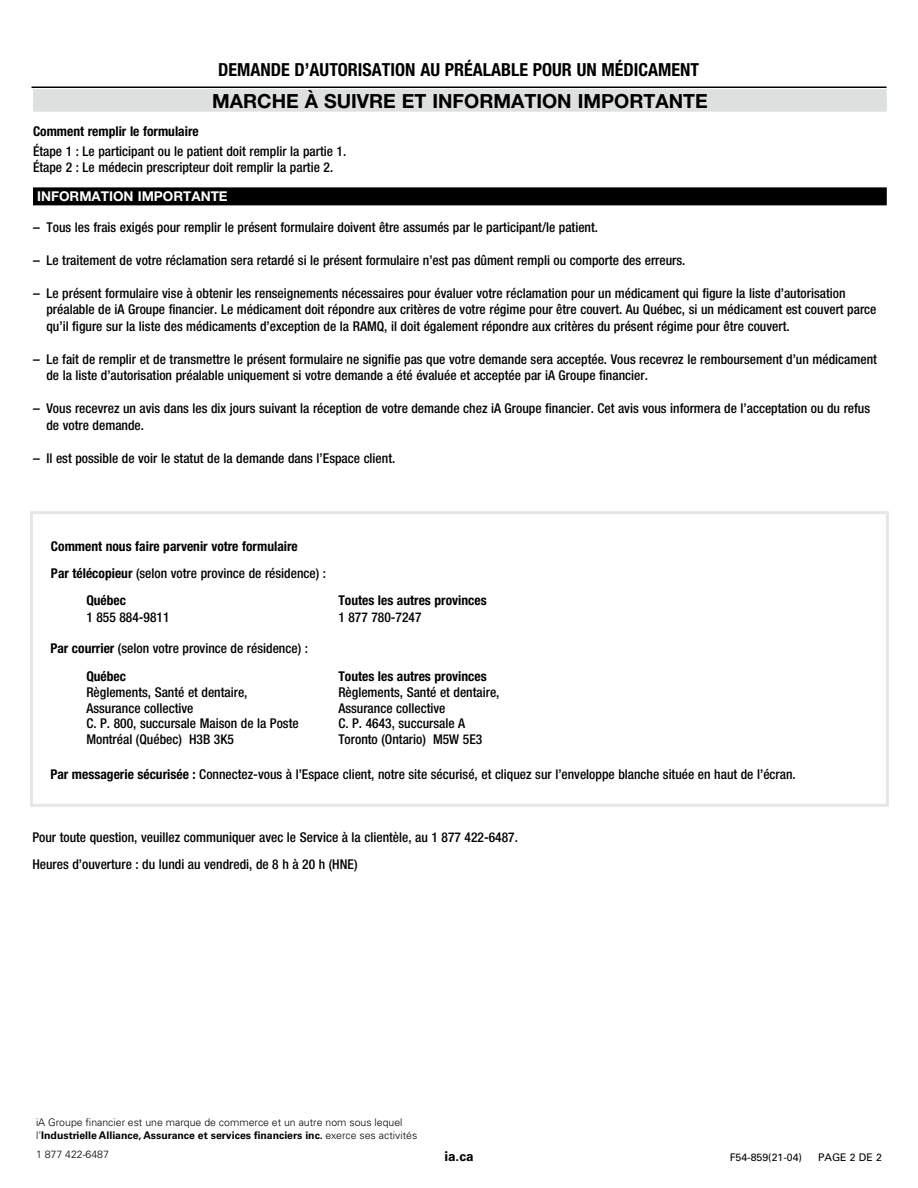
<style>
.page{position:relative;width:918px;height:1188px;background:#fff}
.page>*{position:absolute;margin:0;border:0;box-sizing:border-box;transform-origin:0 0}
.t1{font:700 19.5px "Helvetica Neue LT Pro";color:#000}
.t2{font:700 condensed 18px "Helvetica Neue LT Pro";color:#000}
.t3{font:500 condensed 13.5px/15.8px "Helvetica Neue LT Pro";color:#000}
.t4{font:700 condensed 13.5px/16.5px "Helvetica Neue LT Pro";color:#000}
.t5{font:700 13.5px "Helvetica Neue LT Pro";color:#fff}
.t6{font:700 13.5px "Univers LT Pro 65";color:#000}
.t7{font:300 10.5px/12.8px "Univers LT Pro 45";color:#000}
.t8{font:10.5px "Univers LT Pro 55 Roman";color:#000}
.s1{font-family:"Helvetica Neue"}
.s2{font-weight:700}
.s3{font-weight:500}
.s4{font-family:"Univers LT Pro 65";font-weight:700}
</style>
<div class="page">
<hr style="left:32px;top:87px;width:855px;height:1px;background:#000">
<div style="left:33px;top:89px;width:854px;height:23px;background:#dedfdf"></div>
<div style="left:33px;top:187px;width:854px;height:18px;background:#000"></div>
<div style="left:30px;top:511px;width:859px;height:296px;border:3px solid #e5e6e6"></div>
<p class="t2" style="left:218px;top:58px;width:482px">DEMANDE D’AUTORISATION AU PRÉALABLE POUR UN MÉDICAMENT</p>
<h2 class="t1" style="left:212px;top:89px;width:497px">MARCHE À SUIVRE ET INFORMATION IMPORTANTE</h2>
<p class="t4" style="left:33px;top:122px;width:167px">Comment remplir le formulaire</p>
<p class="t3" style="left:33px;top:143px;width:315px">Étape 1 : Le participant ou le patient doit remplir la partie 1.</p>
<p class="t3" style="left:33px;top:159px;width:302px">Étape 2 : Le médecin prescripteur doit remplir la partie 2.</p>
<h2 class="t5" style="left:37px;top:188px;width:192px">INFORMATION IMPORTANTE</h2>
<p class="t3" style="left:33px;top:219px;width:567px"><span class="s1">–</span> Tous les frais exigés pour remplir le présent formulaire doivent être assumés par le participant/le patient.</p>
<p class="t3" style="left:33px;top:252px;width:654px"><span class="s1">–</span> Le traitement de votre réclamation sera retardé si le présent formulaire n’est pas dûment rempli ou comporte des erreurs.</p>
<p class="t3" style="left:46px;top:284px;width:832px;line-height:16.5px;text-indent:-14px"><span class="s1">–</span> Le présent formulaire vise à obtenir les renseignements nécessaires pour évaluer votre réclamation pour un médicament qui figure la liste d’autorisation préalable de iA Groupe financier. Le médicament doit répondre aux critères de votre régime pour être couvert. Au Québec, si un médicament est couvert parce qu’il figure sur la liste des médicaments d’exception de la RAMQ, il doit également répondre aux critères du présent régime pour être couvert.</p>
<p class="t3" style="left:46px;top:350px;width:832px;line-height:16.5px;text-indent:-14px"><span class="s1">–</span> Le fait de remplir et de transmettre le présent formulaire ne signifie pas que votre demande sera acceptée. Vous recevrez le remboursement d’un médicament de la liste d’autorisation préalable uniquement si votre demande a été évaluée et acceptée par iA Groupe financier.</p>
<p class="t3" style="left:46px;top:400px;width:825px;line-height:16.5px;text-indent:-14px"><span class="s1">–</span> Vous recevrez un avis dans les dix jours suivant la réception de votre demande chez iA Groupe financier. Cet avis vous informera de l’acceptation ou du refus de votre demande.</p>
<p class="t3" style="left:33px;top:450px;width:364px"><span class="s1">–</span> Il est possible de voir le statut de la demande dans l’Espace client.</p>
<p class="t4" style="left:51px;top:538px;width:248px">Comment nous faire parvenir votre formulaire</p>
<p class="t3" style="left:51px;top:565px;width:277px"><span class="s2">Par télécopieur</span> (selon votre province de résidence) :</p>
<p class="t3" style="left:86px;top:592px;width:85px;line-height:16.5px"><span class="s2">Québec<br></span>1 855 884-9811</p>
<p class="t4" style="left:338px;top:592px;width:150px">Toutes les autres provinces<br><span class="s3">1 877 780-7247</span></p>
<p class="t3" style="left:50px;top:640px;width:259px"><span class="s2">Par courrier</span> (selon votre province de résidence) :</p>
<p class="t3" style="left:86px;top:668px;width:214px"><span class="s2">Québec<br></span>Règlements, Santé et dentaire,<br>Assurance collective<br>C. P. 800, succursale Maison de la Poste<br>Montréal (Québec) H3B 3K5</p>
<p class="t3" style="left:338px;top:668px;width:163px"><span class="s2">Toutes les autres provinces<br></span>Règlements, Santé et dentaire,<br>Assurance collective<br>C. P. 4643, succursale A<br>Toronto (Ontario) M5W 5E3</p>
<p class="t3" style="left:50px;top:766px;width:747px"><span class="s2">Par messagerie sécurisée :</span> Connectez-vous à l’Espace client, notre site sécurisé, et cliquez sur l’enveloppe blanche située en haut de l’écran.</p>
<p class="t3" style="left:32px;top:829px;width:487px">Pour toute question, veuillez communiquer avec le Service à la clientèle, au 1 877 422-6487.</p>
<p class="t3" style="left:32px;top:856px;width:327px">Heures d’ouverture : du lundi au vendredi, de 8 h à 20 h (HNE)</p>
<p class="t7" style="left:36px;top:1116px;width:383px">iA Groupe financier est une marque de commerce et un autre nom sous lequel l’<span class="s4">Industrielle Alliance, Assurance et services financiers inc.</span> exerce ses activités</p>
<p class="t7" style="left:36px;top:1148px;width:74px">1 877 422-6487</p>
<p class="t6" style="left:444px;top:1147px;width:31px">ia.ca</p>
<p class="t8" style="left:730px;top:1150px;width:74px">F54-859(21-04)</p>
<p class="t8" style="left:818px;top:1150px;width:65px">PAGE 2 DE 2</p>
</div>
